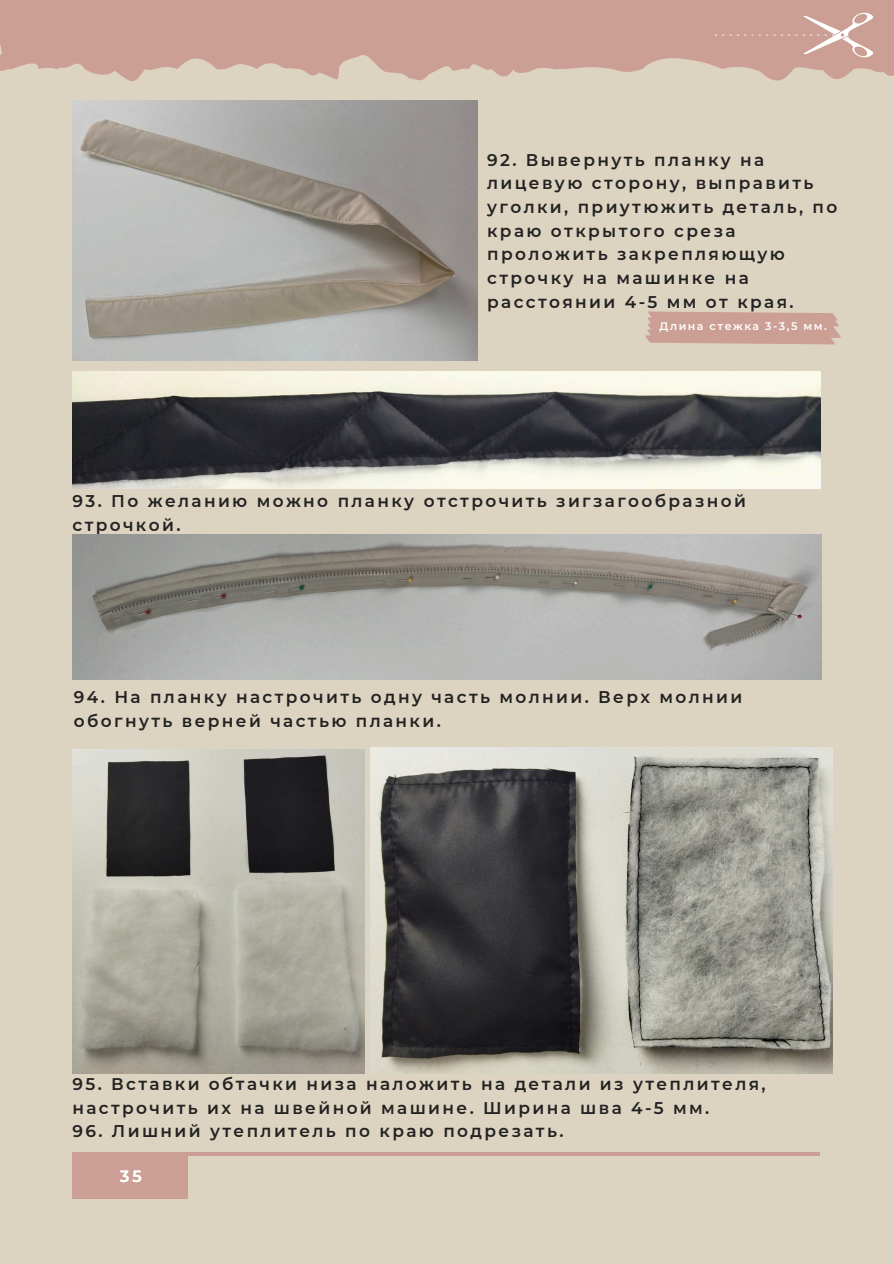
<style>
.page{position:relative;width:894px;height:1264px;background:#fff}
.page>*{position:absolute;margin:0;border:0;box-sizing:border-box;transform-origin:0 0}
.t1{font:600 16.95px/23.7px "Montserrat";letter-spacing:.14em;color:#222}
.t2{font:700 16.5px "Montserrat";color:#fff}
.t3{font:600 10.95px "Montserrat";letter-spacing:.14em;color:#fff}
</style>
<div class="page">
<div style="left:0;top:0;width:893px;height:1263px;background:#ddd3c1"></div>
<div style="left:72px;top:1152px;width:115px;height:46px;background:#cb9f94"></div>
<hr style="left:72px;top:1152px;width:747px;height:3px;background:#cb9f94">
<svg style="left:0;top:0;width:893px;height:81px;fill:#cb9f94"></svg>
<svg style="left:744px;top:12px;width:131px;height:46px;background:#d0a99f"></svg>
<svg style="left:722px;top:35px;width:16px;height:1px"></svg>
<img style="left:72px;top:101px;width:405px;height:260px">
<svg style="left:645px;top:311px;width:195px;height:33px;background:#cca398"></svg>
<img style="left:73px;top:371px;width:747px;height:117px">
<img style="left:72px;top:749px;width:292px;height:324px">
<img style="left:370px;top:747px;width:462px;height:326px">
<img style="left:72px;top:534px;width:749px;height:146px">
<p class="t1" style="left:487px;top:148px;width:352px">92. Вывернуть планку на лицевую сторону, выправить уголки, приутюжить деталь, по краю открытого среза проложить закрепляющую строчку на машинке на расстоянии 4-5 мм от края.</p>
<p class="t3" style="left:659px;top:319px;width:169px">Длина стежка 3-3,5 мм.</p>
<h1 class="t1" style="left:72px;top:489px;width:674px">93. По желанию можно планку отстрочить зигзагообразной строчкой.</h1>
<p class="t1" style="left:74px;top:685px;width:669px">94. На планку настрочить одну часть молнии. Верх молнии обогнуть верней частью планки.</p>
<p class="t1" style="left:72px;top:1072px;width:694px">95. Вставки обтачки низа наложить на детали из утеплителя, настрочить их на швейной машине. Ширина шва 4-5 мм.</p>
<p class="t1" style="left:72px;top:1119px;width:492px">96. Лишний утеплитель по краю подрезать.</p>
<p class="t2" style="left:120px;top:1166px;width:23px">35</p>
</div>
